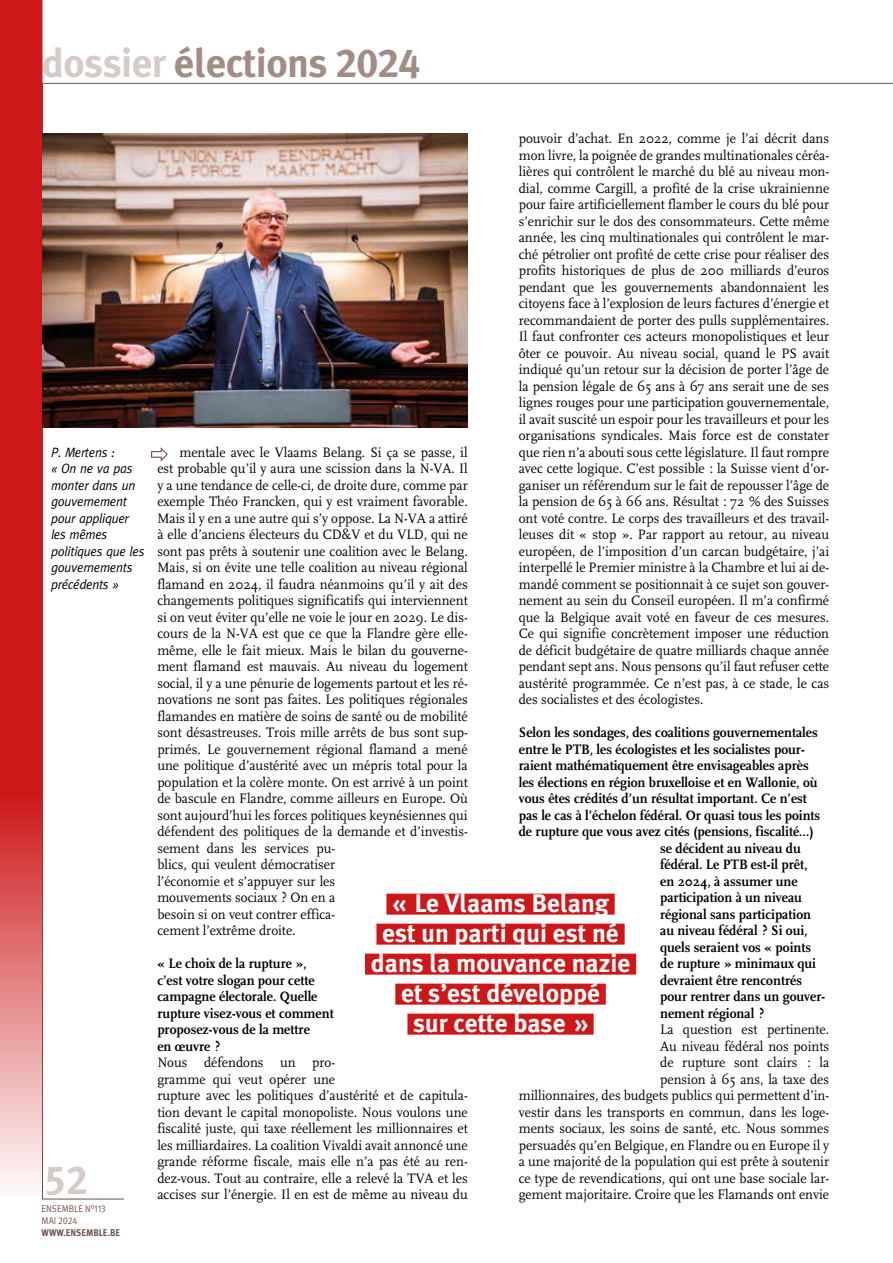
<style>
.page{position:relative;width:893px;height:1263px;background:#fff}
.page>*{position:absolute;margin:0;border:0;box-sizing:border-box;transform-origin:0 0}
.t1{font:700 40.5px "Meta Plus";letter-spacing:-.015em;color:#a28d86}
.t2{font:40.5px "Meta Plus Bold Caps";color:#d5cbc9}
.t3{font:700 25.5px/30px "Meta Plus";color:#fff;text-align:center}
.t4{font:14.25px/16.5px "FF Scala";color:#000;scale:.95 1}
.t5{font:700 14.25px/16.5px "FF Scala";color:#000;scale:.95 1}
.t6{font:italic 13.5px/16.5px "Meta";letter-spacing:-.02em;color:#000;scale:.95 1}
.t7{font:9.75px/12px "Meta Pro";letter-spacing:.01em;color:#6f524b;scale:.9 1}
.t8{font:700 9.75px "Meta Plus";color:#6f524b;scale:.9 1}
.s1{color:#d5cbc9}
.s2{font-family:"Meta Plus Bold Caps";font-weight:400}
</style>
<div class="page">
<svg style="left:0;top:0;width:43px;height:1199px;background:#d33e3f"></svg>
<img style="left:43px;top:133px;width:425px;height:294px">
<div style="left:386px;top:894px;width:229px;height:21px;background:#cd1719"></div>
<div style="left:376px;top:924px;width:249px;height:21px;background:#cd1719"></div>
<div style="left:365px;top:954px;width:271px;height:21px;background:#cd1719"></div>
<div style="left:395px;top:984px;width:211px;height:21px;background:#cd1719"></div>
<div style="left:407px;top:1014px;width:187px;height:21px;background:#cd1719"></div>
<svg style="left:151px;top:447px;width:17px;height:15px"></svg>
<h1 class="t1" style="left:42px;top:39px;width:380px"><span class="s1">dossier</span> élections <span class="s2">2024</span></h1>
<p class="t6" style="left:51px;top:443px;width:100px">P. Mertens :<br>« On ne va pas monter dans un gouvernement pour appliquer les mêmes politiques que les gouvernements précédents »</p>
<h1 class="t2" style="left:45px;top:1156px;width:45px">52</h1>
<p class="t7" style="left:42px;top:1203px;width:73px">ENSEMBLE N°113<br>MAI 2024</p>
<p class="t8" style="left:41px;top:1227px;width:89px">WWW.ENSEMBLE.BE</p>
<p class="t4" style="left:519px;top:130px;width:328px;text-align:justify">pouvoir d’achat. En 2022, comme je l’ai décrit dans mon livre, la poignée de grandes multinationales céréa&shy;lières qui contrôlent le marché du blé au niveau mon&shy;dial, comme Cargill, a profité de la crise ukrainienne pour faire artificiellement flamber le cours du blé pour s’enrichir sur le dos des consommateurs. Cette même année, les cinq multinationales qui contrôlent le mar&shy;ché pétrolier ont profité de cette crise pour réaliser des profits historiques de plus de 200 milliards d’euros pendant que les gouvernements abandonnaient les citoyens face à l’explosion de leurs factures d’énergie et recommandaient de porter des pulls supplémentaires.<br>Il faut confronter ces acteurs monopolistiques et leur ôter ce pouvoir. Au niveau social, quand le PS avait indiqué qu’un retour sur la décision de porter l’âge de la pension légale de 65 ans à 67 ans serait une de ses lignes rouges pour une participation gouvernementale, il avait suscité un espoir pour les travailleurs et pour les organisations syndicales. Mais force est de constater que rien n’a abouti sous cette législature. Il faut rompre avec cette logique. C’est possible : la Suisse vient d’or&shy;ganiser un référendum sur le fait de repousser l’âge de la pension de 65 à 66 ans. Résultat : 72 % des Suisses ont voté contre. Le corps des travailleurs et des travail&shy;leuses dit « stop ». Par rapport au retour, au niveau européen, de l’imposition d’un carcan budgétaire, j’ai interpellé le Premier ministre à la Chambre et lui ai de&shy;mandé comment se positionnait à ce sujet son gouver&shy;nement au sein du Conseil européen. Il m’a confirmé que la Belgique avait voté en faveur de ces mesures.<br>Ce qui signifie concrètement imposer une réduction de déficit budgétaire de quatre milliards chaque année pendant sept ans. Nous pensons qu’il faut refuser cette austérité programmée. Ce n’est pas, à ce stade, le cas des socialistes et des écologistes.</p>
<p class="t5" style="left:519px;top:724px;width:316px">Selon les sondages, des coalitions gouvernementales</p>
<p class="t5" style="left:519px;top:741px;width:302px">entre le PTB, les écologistes et les socialistes pour-</p>
<p class="t5" style="left:519px;top:757px;width:307px">raient mathématiquement être envisageables après</p>
<p class="t5" style="left:519px;top:774px;width:316px">les élections en région bruxelloise et en Wallonie, où</p>
<p class="t5" style="left:519px;top:790px;width:305px">vous êtes crédités d’un résultat important. Ce n’est</p>
<p class="t5" style="left:519px;top:807px;width:319px">pas le cas à l’échelon fédéral. Or quasi tous les points</p>
<p class="t5" style="left:519px;top:823px;width:312px">de rupture que vous avez cités (pensions, fiscalité…)</p>
<p class="t5" style="left:660px;top:840px;width:149px">se décident au niveau du</p>
<p class="t5" style="left:660px;top:856px;width:157px">fédéral. Le PTB est-il prêt,</p>
<p class="t5" style="left:660px;top:873px;width:146px">en 2024, à assumer une</p>
<p class="t5" style="left:660px;top:889px;width:151px">participation à un niveau</p>
<p class="t5" style="left:660px;top:906px;width:160px">régional sans participation</p>
<p class="t5" style="left:660px;top:922px;width:157px">au niveau fédéral ? Si oui,</p>
<p class="t5" style="left:660px;top:939px;width:160px">quels seraient vos « points</p>
<p class="t5" style="left:660px;top:955px;width:166px">de rupture » minimaux qui</p>
<p class="t5" style="left:660px;top:972px;width:151px">devraient être rencontrés</p>
<p class="t5" style="left:660px;top:988px;width:175px">pour rentrer dans un gouver-</p>
<p class="t5" style="left:660px;top:1005px;width:111px">nement régional ?</p>
<p class="t4" style="left:519px;top:1021px;width:328px;text-align:right">La question est pertinente.<br>Au niveau fédéral nos points<br>de rupture sont clairs : la<br>pension à 65 ans, la taxe des<br>millionnaires, des budgets publics qui permettent d’in&shy;vestir dans les transports en commun, dans les loge&shy;ments sociaux, les soins de santé, etc. Nous sommes persuadés qu’en Belgique, en Flandre ou en Europe il y a une majorité de la population qui est prête à soutenir ce type de revendications, qui ont une base sociale lar&shy;gement majoritaire. Croire que les Flamands ont envie</p>
<p class="t4" style="left:157px;top:444px;width:328px;text-indent:22px">mentale avec le Vlaams Belang. Si ça se passe, il est probable qu’il y aura une scission dans la N-VA. Il y a une tendance de celle-ci, de droite dure, comme par exemple Théo Francken, qui y est vraiment favorable.<br>Mais il y en a une autre qui s’y oppose. La N-VA a attiré à elle d’anciens électeurs du CD&amp;V et du VLD, qui ne sont pas prêts à soutenir une coalition avec le Belang.<br>Mais, si on évite une telle coalition au niveau régional flamand en 2024, il faudra néanmoins qu’il y ait des changements politiques significatifs qui interviennent si on veut éviter qu’elle ne voie le jour en 2029. Le dis&shy;cours de la N-VA est que ce que la Flandre gère elle&shy;même, elle le fait mieux. Mais le bilan du gouverne&shy;ment flamand est mauvais. Au niveau du logement social, il y a une pénurie de logements partout et les ré&shy;novations ne sont pas faites. Les politiques régionales flamandes en matière de soins de santé ou de mobilité sont désastreuses. Trois mille arrêts de bus sont sup&shy;primés. Le gouvernement régional flamand a mené une politique d’austérité avec un mépris total pour la population et la colère monte. On est arrivé à un point de bascule en Flandre, comme ailleurs en Europe. Où sont aujourd’hui les forces politiques keynésiennes qui défendent des politiques de la demande et d’investis&shy;sement dans les services pu-<br>blics, qui veulent démocratiser<br>l’économie et s’appuyer sur les<br>mouvements sociaux ? On en a<br>besoin si on veut contrer effica-<br>cement l’extrême droite.</p>
<p class="t5" style="left:157px;top:955px;width:187px">« Le choix de la rupture », c’est votre slogan pour cette campagne électorale. Quelle rupture visez-vous et comment proposez-vous de la mettre<br>en œuvre ?</p>
<p class="t4" style="left:157px;top:1054px;width:328px">Nous défendons un pro-<br>gramme qui veut opérer une<br>rupture avec les politiques d’austérité et de capitula&shy;tion devant le capital monopoliste. Nous voulons une fiscalité juste, qui taxe réellement les millionnaires et les milliardaires. La coalition Vivaldi avait annoncé une grande réforme fiscale, mais elle n’a pas été au ren&shy;dez-vous. Tout au contraire, elle a relevé la TVA et les accises sur l’énergie. Il en est de même au niveau du</p>
<h2 class="t3" style="left:371px;top:888px;width:261px">« Le Vlaams Belang<br>est un parti qui est né dans la mouvance nazie et s’est développé<br>sur cette base »</h2>
</div>
